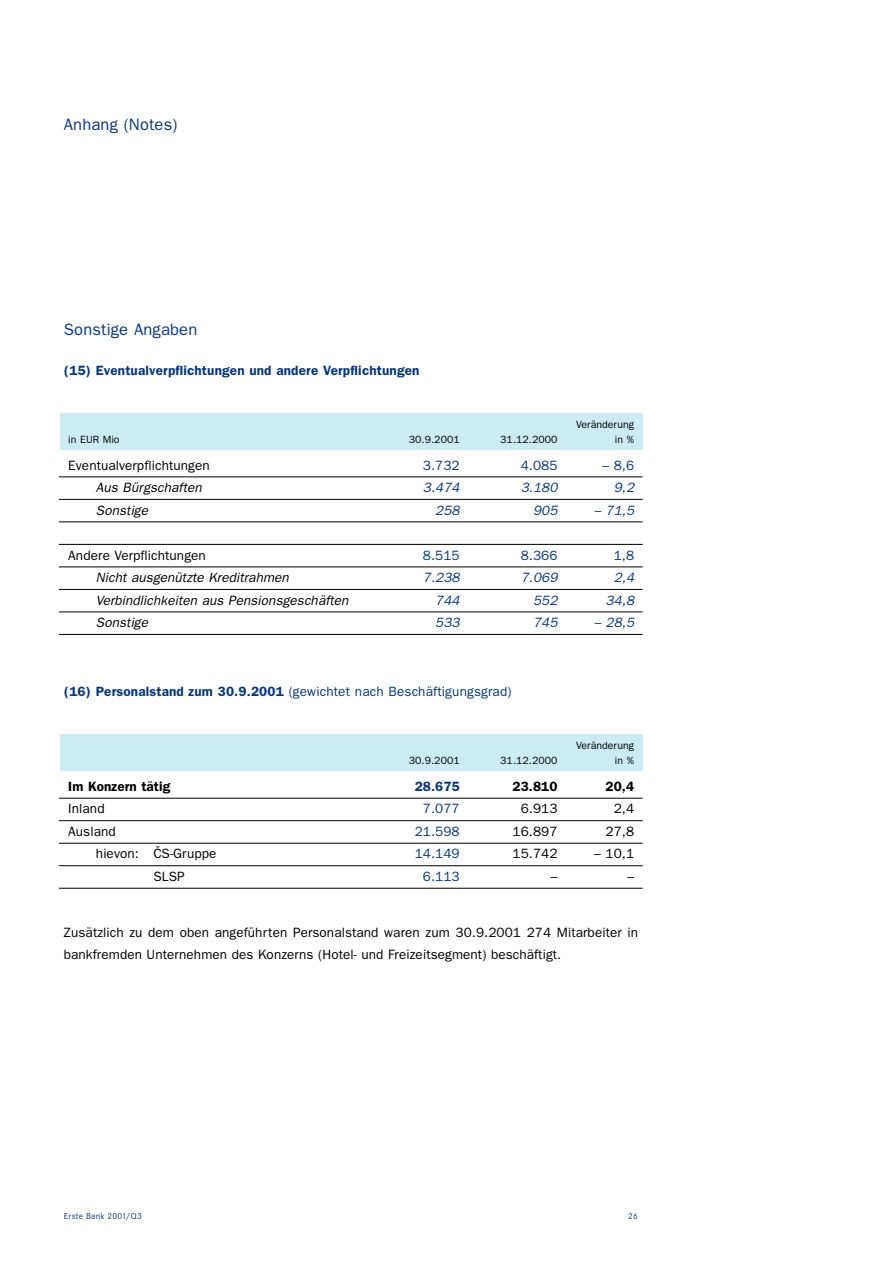
<style>
.page{position:relative;width:893px;height:1262px;background:#fff}
.page>*{position:absolute;margin:0;border:0;box-sizing:border-box;transform-origin:0 0}
.t1{font:16.5px "Franklin Gothic";letter-spacing:.01em;color:#083776}
.t2{font:13.5px/22.5px "Franklin Gothic";letter-spacing:.005em;color:#000}
.t3{font:13.5px "Franklin Gothic";letter-spacing:.01em;color:#083776}
.t4{font:italic 13.5px "Franklin Gothic";letter-spacing:.005em;color:#000}
.t5{font:italic 13.5px "Franklin Gothic";letter-spacing:.005em;color:#083776}
.t6{font:600 13.5px "Franklin Gothic";letter-spacing:.01em;color:#083776}
.t7{font:600 13.5px "Franklin Gothic";letter-spacing:.005em;color:#000}
.t8{font:10.5px "Franklin Gothic";letter-spacing:.005em;color:#000}
.t9{font:9px "Corporate S";letter-spacing:.025em;color:#083776}
.s1{font-weight:600}
.s2{font-family:"Franklin Gothic Book E"}
</style>
<div class="page">
<div style="left:60px;top:413px;width:582px;height:36px;background:#ccecf4"></div>
<hr style="left:59px;top:476px;width:583px;height:1px;background:#000">
<hr style="left:59px;top:499px;width:583px;height:1px;background:#000">
<hr style="left:59px;top:521px;width:583px;height:1px;background:#000">
<hr style="left:59px;top:544px;width:583px;height:1px;background:#000">
<hr style="left:59px;top:566px;width:583px;height:1px;background:#000">
<hr style="left:59px;top:589px;width:583px;height:1px;background:#000">
<hr style="left:59px;top:611px;width:583px;height:1px;background:#000">
<hr style="left:59px;top:634px;width:583px;height:1px;background:#000">
<div style="left:60px;top:734px;width:582px;height:36px;background:#ccecf4"></div>
<hr style="left:59px;top:798px;width:583px;height:1px;background:#000">
<hr style="left:59px;top:820px;width:583px;height:1px;background:#000">
<hr style="left:59px;top:843px;width:583px;height:1px;background:#000">
<hr style="left:59px;top:865px;width:583px;height:1px;background:#000">
<hr style="left:59px;top:888px;width:583px;height:1px;background:#000">
<p class="t1" style="left:64px;top:119px;width:115px">Anhang (Notes)</p>
<p class="t1" style="left:64px;top:323px;width:135px">Sonstige Angaben</p>
<p class="t6" style="left:64px;top:366px;width:357px">(15) Eventualverpflichtungen und andere Verpflichtungen</p>
<p class="t8" style="left:576px;top:420px;width:59px">Veränderung</p>
<p class="t8" style="left:68px;top:435px;width:53px">in EUR Mio</p>
<p class="t8" style="left:409px;top:435px;width:52px">30.9.2001</p>
<p class="t8" style="left:500px;top:435px;width:59px">31.12.2000</p>
<p class="t8" style="left:615px;top:435px;width:21px">in %</p>
<p class="t2" style="left:68px;top:455px;width:143px">Eventualverpflichtungen</p>
<p class="t3" style="left:423px;top:460px;width:38px">3.732</p>
<p class="t3" style="left:520px;top:460px;width:38px">4.085</p>
<p class="t3" style="left:602px;top:460px;width:33px">– 8,6</p>
<p class="t4" style="left:96px;top:483px;width:107px">Aus Bürgschaften</p>
<p class="t5" style="left:423px;top:483px;width:38px">3.474</p>
<p class="t5" style="left:520px;top:483px;width:38px">3.180</p>
<p class="t5" style="left:613px;top:483px;width:22px">9,2</p>
<p class="t4" style="left:96px;top:505px;width:54px">Sonstige</p>
<p class="t5" style="left:435px;top:505px;width:26px">258</p>
<p class="t5" style="left:533px;top:505px;width:26px">905</p>
<p class="t5" style="left:594px;top:505px;width:41px">– 71,5</p>
<p class="t2" style="left:68px;top:545px;width:139px">Andere Verpflichtungen</p>
<p class="t3" style="left:423px;top:550px;width:38px">8.515</p>
<p class="t3" style="left:520px;top:550px;width:38px">8.366</p>
<p class="t3" style="left:613px;top:550px;width:22px">1,8</p>
<p class="t4" style="left:96px;top:573px;width:194px">Nicht ausgenützte Kreditrahmen</p>
<p class="t5" style="left:423px;top:573px;width:38px">7.238</p>
<p class="t5" style="left:520px;top:573px;width:38px">7.069</p>
<p class="t5" style="left:613px;top:573px;width:22px">2,4</p>
<p class="t4" style="left:96px;top:595px;width:254px">Verbindlichkeiten aus Pensionsgeschäften</p>
<p class="t5" style="left:435px;top:595px;width:26px">744</p>
<p class="t5" style="left:533px;top:595px;width:26px">552</p>
<p class="t5" style="left:605px;top:595px;width:30px">34,8</p>
<p class="t4" style="left:96px;top:618px;width:54px">Sonstige</p>
<p class="t5" style="left:435px;top:618px;width:26px">533</p>
<p class="t5" style="left:533px;top:618px;width:26px">745</p>
<p class="t5" style="left:594px;top:618px;width:41px">– 28,5</p>
<p class="t3" style="left:64px;top:687px;width:449px"><span class="s1">(16) Personalstand zum 30.9.2001</span> (gewichtet nach Beschäftigungsgrad)</p>
<p class="t8" style="left:576px;top:741px;width:59px">Veränderung</p>
<p class="t8" style="left:409px;top:756px;width:52px">30.9.2001</p>
<p class="t8" style="left:500px;top:756px;width:59px">31.12.2000</p>
<p class="t8" style="left:615px;top:756px;width:21px">in %</p>
<p class="t7" style="left:68px;top:781px;width:103px">Im Konzern tätig</p>
<p class="t6" style="left:415px;top:781px;width:46px">28.675</p>
<p class="t7" style="left:512px;top:781px;width:46px">23.810</p>
<p class="t7" style="left:605px;top:781px;width:30px">20,4</p>
<p class="t2" style="left:68px;top:798px;width:38px">Inland</p>
<p class="t3" style="left:423px;top:804px;width:38px">7.077</p>
<p class="t2" style="left:520px;top:798px;width:38px">6.913</p>
<p class="t2" style="left:613px;top:798px;width:22px">2,4</p>
<p class="t2" style="left:68px;top:821px;width:49px">Ausland</p>
<p class="t3" style="left:415px;top:826px;width:46px">21.598</p>
<p class="t2" style="left:512px;top:821px;width:46px">16.897</p>
<p class="t2" style="left:605px;top:821px;width:30px">27,8</p>
<p class="t2" style="left:96px;top:843px;width:122px">hievon: <span class="s2">Č</span>S-Gruppe</p>
<p class="t3" style="left:415px;top:849px;width:46px">14.149</p>
<p class="t2" style="left:512px;top:843px;width:46px">15.742</p>
<p class="t2" style="left:594px;top:843px;width:41px">– 10,1</p>
<p class="t2" style="left:153px;top:866px;width:33px">SLSP</p>
<p class="t3" style="left:423px;top:871px;width:38px">6.113</p>
<p class="t2" style="left:551px;top:866px;width:8px">–</p>
<p class="t2" style="left:627px;top:866px;width:8px">–</p>
<p class="t2" style="left:64px;top:921px;width:575px">Zusätzlich zu dem oben angeführten Personalstand waren zum 30.9.2001 274 Mitarbeiter in bankfremden Unternehmen des Konzerns (Hotel- und Freizeitsegment) beschäftigt.</p>
<p class="t9" style="left:64px;top:1212px;width:80px">Erste Bank 2001/Q3</p>
<p class="t9" style="left:628px;top:1212px;width:11px">26</p>
</div>
